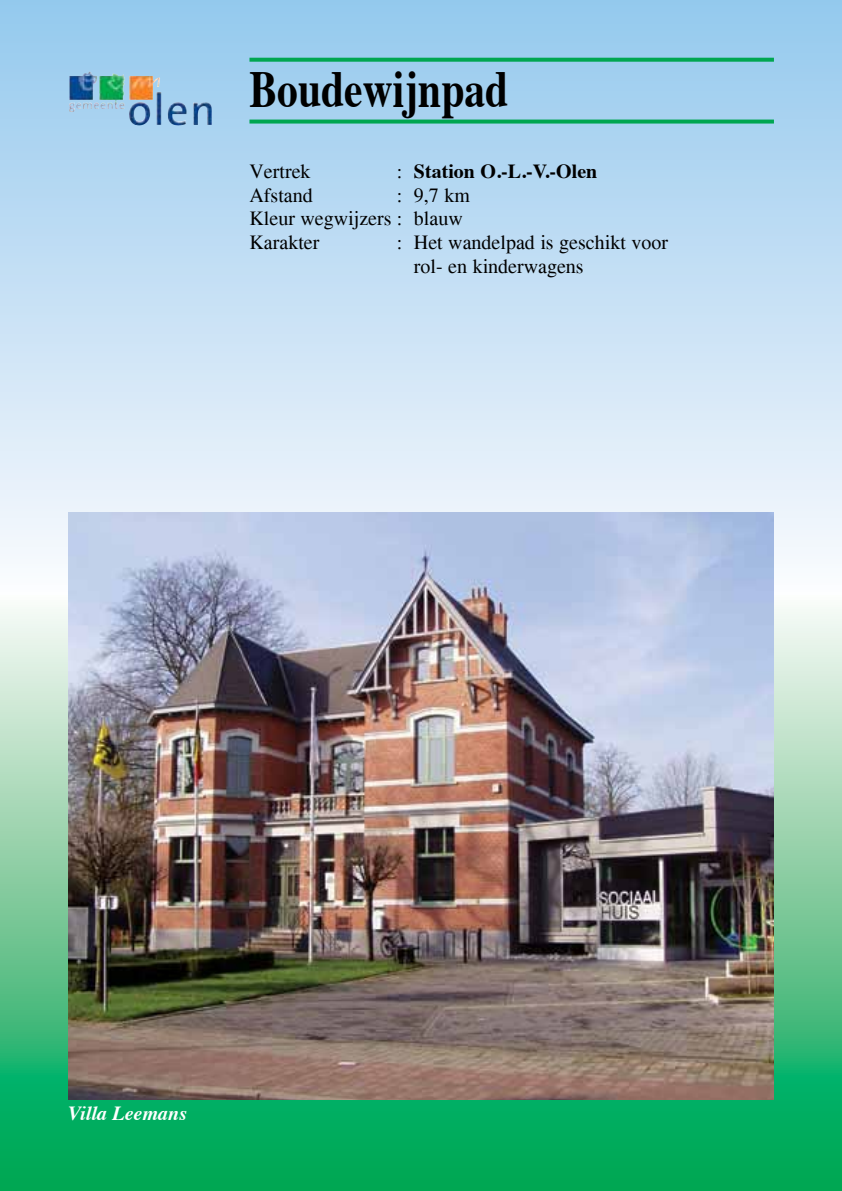
<style>
.page{position:relative;width:842px;height:1191px;background:#fff}
.page>*{position:absolute;margin:0;border:0;box-sizing:border-box;transform-origin:0 0}
.t1{font:700 52px "Times";color:#000;scale:.8 1}
.t2{font:20px/23.6px "Times";color:#000}
.t3{font:700 20px "Times";color:#000}
.t4{font:italic 700 20px "Times";color:#fff}
.s1{font-weight:400}
</style>
<div class="page">
<div style="left:0;top:0;width:842px;height:595px;background:linear-gradient(to bottom,#93c7eb,#fbfbfe)"></div>
<svg style="left:0;top:609px;width:842px;height:582px;background:#41bc7f"></svg>
<svg style="left:249px;top:58px;width:525px;height:4px;background:#0ba85c"></svg>
<svg style="left:249px;top:120px;width:525px;height:4px;background:#12ab62"></svg>
<img style="left:68px;top:512px;width:706px;height:587px">
<img style="left:69px;top:72px;width:28px;height:28px">
<h1 class="t1" style="left:249px;top:40px;width:325px">Boudewijnpad</h1>
<p class="t2" style="left:249px;top:159px;width:63px">Vertrek</p>
<p class="t3" style="left:397px;top:152px;width:202px"><span class="s1">:</span> Station O.-L.-V.-Olen</p>
<p class="t2" style="left:249px;top:183px;width:65px">Afstand</p>
<p class="t2" style="left:249px;top:183px;width:222px;text-indent:147px">: 9,7 km<br>Kleur wegwijzers : blauw<br>Karakter</p>
<p class="t2" style="left:414px;top:230px;width:256px;text-indent:-17px">: Het wandelpad is geschikt voor rol- en kinderwagens</p>
<p class="t4" style="left:68px;top:1094px;width:120px">Villa Leemans</p>
</div>
